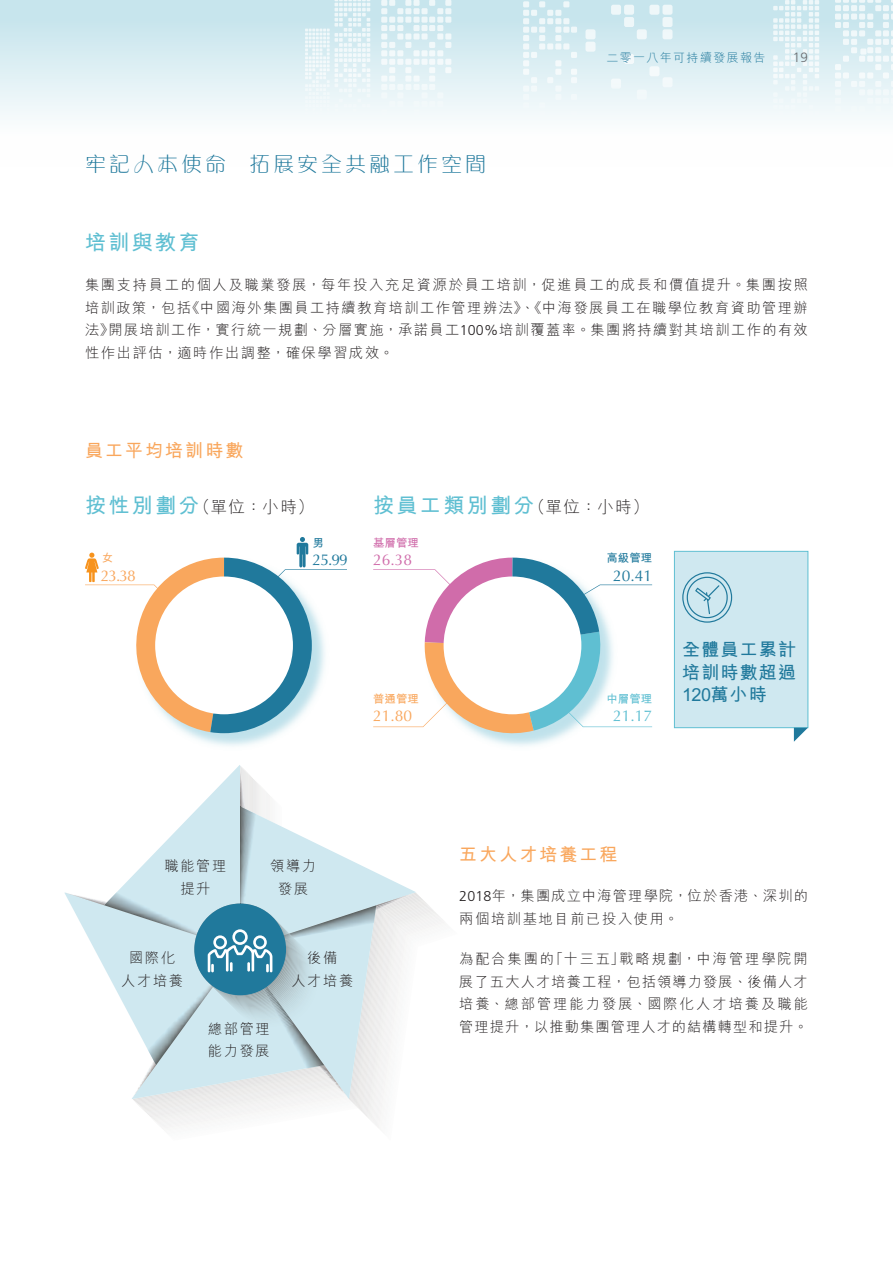
<style>
.page{position:relative;width:893px;height:1263px;background:#fff}
.page>*{position:absolute;margin:0;border:0;box-sizing:border-box;transform-origin:0 0}
.t1{font:300 21px "M Gentle HK";letter-spacing:.145em;color:#20799c}
._01_Body_Text{font:700 21px "M Hei HK";letter-spacing:.115em;color:#5fbfd2}
._03_H1{font:700 21px "M Hei HK";letter-spacing:.115em;color:#5fbfd2}
._03_H1-2{font:700 18px/22.5px "M Hei HK";letter-spacing:.065em;color:#20799c;text-align:justify}
._04___H2{font:700 18px "M Hei HK";letter-spacing:.115em;color:#f9a75d}
._01_Body_Text-2{font:300 16.5px "M Hei HK";color:#231f20}
.t2{font:15.6px "Optima LT Std";letter-spacing:-.03em;color:#f9a75d}
.t3{font:15.6px "Optima LT Std";letter-spacing:-.03em;color:#20799c}
.t4{font:15.6px "Optima LT Std";color:#5fbfd2}
.t5{font:15.6px "Optima LT Std";color:#d06caa}
._01_Body_Text-3{font:300 14.25px/22.5px "M Hei HK";letter-spacing:.115em;color:#231f20;text-align:center}
._01_Body_Text-4{font:300 14.25px/22.5px "M Hei HK";letter-spacing:.08em;color:#231f20}
.t6{font:300 13.5px "Frutiger LT Std";color:#6c6d70}
.t7{font:300 12px "M Hei HK";letter-spacing:.115em;color:#20799c}
.t8{font:11.4px "M Hei HK Bold E Ten B5 H";color:#f9a75d}
.t9{font:11.4px "M Hei HK Bold E Ten B5 H";color:#20799c}
.t10{font:11.4px "M Hei HK Bold E Ten B5 H";color:#5fbfd2}
.t11{font:11.4px "M Hei HK Bold E Ten B5 H";color:#d06caa}
.s1{font-family:"Frutiger LT Std"}
.s2{font-weight:700;font-size:21px;color:#5fbfd2}
.s3{font-weight:300;font-size:16.5px;color:#231f20}
</style>
<div class="page">
<div style="left:0;top:0;width:893px;height:167px;background:linear-gradient(to bottom,#c3e3ec,#fff)"></div>
<svg style="left:309px;top:124px;width:29px;height:9px"></svg>
<svg style="left:357px;top:0;width:13px;height:107px"></svg>
<svg style="left:348px;top:114px;width:22px;height:14px"></svg>
<svg style="left:773px;top:0;width:46px;height:133px"></svg>
<div style="left:835px;top:72px;width:6px;height:7px;background:#f5fafb"></div>
<div style="left:843px;top:72px;width:6px;height:7px;background:#f5fafb"></div>
<div style="left:859px;top:72px;width:6px;height:7px;background:#f5fafb"></div>
<div style="left:867px;top:72px;width:6px;height:7px;background:#f5fafb"></div>
<div style="left:883px;top:72px;width:6px;height:7px;background:#f5fafb"></div>
<svg style="left:835px;top:0;width:58px;height:70px"></svg>
<svg style="left:835px;top:81px;width:58px;height:52px"></svg>
<div style="left:523px;top:43px;width:6px;height:7px;background:#f2f8fa"></div>
<div style="left:539px;top:43px;width:6px;height:7px;background:#f2f8fa"></div>
<div style="left:547px;top:43px;width:6px;height:7px;background:#f2f8fa"></div>
<div style="left:555px;top:43px;width:6px;height:7px;background:#f2f8fa"></div>
<svg style="left:523px;top:1px;width:54px;height:40px;background:#d6ebf1"></svg>
<div style="left:563px;top:43px;width:6px;height:7px;background:#f2f8fa"></div>
<svg style="left:523px;top:52px;width:54px;height:81px"></svg>
<div style="left:381px;top:33px;width:6px;height:7px;background:#f0f8fa"></div>
<div style="left:397px;top:33px;width:6px;height:7px;background:#f0f8fa"></div>
<svg style="left:381px;top:0;width:30px;height:31px"></svg>
<div style="left:405px;top:33px;width:6px;height:7px;background:#f0f8fa"></div>
<svg style="left:381px;top:42px;width:30px;height:82px"></svg>
<div style="left:413px;top:0;width:7px;height:6px;background:#eef7f9"></div>
<div style="left:413px;top:8px;width:7px;height:6px;background:#eef7f9"></div>
<div style="left:413px;top:17px;width:7px;height:6px;background:#eef7f9"></div>
<div style="left:413px;top:25px;width:7px;height:6px;background:#eff7f9"></div>
<div style="left:413px;top:33px;width:7px;height:7px;background:#f0f8fa"></div>
<div style="left:413px;top:50px;width:7px;height:6px;background:#f2f9fb"></div>
<div style="left:413px;top:59px;width:7px;height:6px;background:#f4f9fb"></div>
<div style="left:413px;top:76px;width:7px;height:6px;background:#f4f9fb"></div>
<div style="left:413px;top:84px;width:7px;height:6px;background:#f2f9fa"></div>
<div style="left:413px;top:101px;width:7px;height:6px;background:#f2f8fa"></div>
<div style="left:413px;top:109px;width:7px;height:6px;background:#f3f9fa"></div>
<div style="left:437px;top:33px;width:6px;height:7px;background:#f0f8fa"></div>
<svg style="left:429px;top:118px;width:14px;height:6px"></svg>
<svg style="left:429px;top:0;width:22px;height:31px"></svg>
<div style="left:445px;top:33px;width:6px;height:7px;background:#f0f8fa"></div>
<svg style="left:429px;top:42px;width:22px;height:65px"></svg>
<div style="left:421px;top:8px;width:7px;height:6px;background:#eef7f9"></div>
<div style="left:421px;top:17px;width:7px;height:6px;background:#eef7f9"></div>
<div style="left:421px;top:25px;width:7px;height:6px;background:#eff7f9"></div>
<div style="left:421px;top:33px;width:7px;height:7px;background:#f0f8fa"></div>
<div style="left:421px;top:50px;width:7px;height:6px;background:#f2f9fb"></div>
<div style="left:421px;top:59px;width:7px;height:6px;background:#f4f9fb"></div>
<div style="left:421px;top:84px;width:7px;height:6px;background:#f2f9fa"></div>
<div style="left:421px;top:92px;width:7px;height:6px;background:#f1f8fa"></div>
<div style="left:421px;top:101px;width:7px;height:6px;background:#f2f8fa"></div>
<div style="left:662px;top:5px;width:10px;height:10px;background:#eef7f9;border-radius:2px"></div>
<div style="left:662px;top:17px;width:10px;height:10px;background:#eef7f9;border-radius:2px"></div>
<div style="left:662px;top:29px;width:10px;height:10px;background:#f0f8fa;border-radius:2px"></div>
<div style="left:649px;top:5px;width:10px;height:10px;background:#eef7f9;border-radius:2px"></div>
<div style="left:649px;top:66px;width:10px;height:10px;background:#f5fafb;border-radius:2px"></div>
<div style="left:637px;top:29px;width:10px;height:10px;background:#f0f8fa;border-radius:2px"></div>
<div style="left:662px;top:77px;width:10px;height:10px;background:#f3f9fb;border-radius:2px"></div>
<div style="left:662px;top:114px;width:10px;height:10px;background:#f5fafb;border-radius:2px"></div>
<div style="left:637px;top:90px;width:10px;height:10px;background:#f2f8fa;border-radius:2px"></div>
<div style="left:624px;top:5px;width:10px;height:10px;background:#eef7f9;border-radius:2px"></div>
<div style="left:624px;top:17px;width:10px;height:10px;background:#eef7f9;border-radius:2px"></div>
<div style="left:624px;top:54px;width:10px;height:10px;background:#f3f9fb;border-radius:2px"></div>
<div style="left:611px;top:5px;width:10px;height:10px;background:#eef7f9;border-radius:2px"></div>
<div style="left:611px;top:79px;width:10px;height:10px;background:#f3f9fb;border-radius:2px"></div>
<div style="left:585px;top:29px;width:10px;height:10px;background:#f0f8fa;border-radius:2px"></div>
<div style="left:585px;top:42px;width:10px;height:10px;background:#f2f8fa;border-radius:2px"></div>
<div style="left:624px;top:114px;width:10px;height:10px;background:#f5fafb;border-radius:2px"></div>
<svg style="left:611px;top:127px;width:10px;height:6px"></svg>
<svg style="left:65px;top:765px;width:351px;height:334px"></svg>
<img style="left:495px;top:557px;width:52px;height:190px">
<svg style="left:373px;top:558px;width:279px;height:184px"></svg>
<svg style="left:85px;top:537px;width:262px;height:196px"></svg>
<div style="left:674px;top:551px;width:134px;height:177px;background:#cfe8f0;border:1px solid #5fbfd2"></div>
<svg style="left:794px;top:728px;width:14px;height:14px"></svg>
<svg style="left:682px;top:572px;width:50px;height:51px"></svg>
<h1 class="t1" style="left:85px;top:149px;width:403px">牢記人本使命 拓展安全共融工作空間</h1>
<p class="t7" style="left:606px;top:51px;width:161px">二零一八年可持續發展報告</p>
<p class="t6" style="left:793px;top:50px;width:17px">19</p>
<p class="_03_H1" style="left:85px;top:227px;width:116px">培訓與教育</p>
<p class="_01_Body_Text-3" style="left:85px;top:273px;width:724px;text-align:justify">集團支持員工的個人及職業發展，每年投入充足資源於員工培訓，促進員工的成長和價值提升。集團按照培訓政策，包括《中國海外集團員工持續教育培訓工作管理辨法》、《中海發展員工在職學位教育資助管理辦法》開展培訓工作，實行統一規劃、分層實施，承諾員工<span class="s1">100%</span>培訓覆蓋率。集團將持續對其培訓工作的有效性作出評估，適時作出調整，確保學習成效。</p>
<p class="_04___H2" style="left:85px;top:437px;width:160px">員工平均培訓時數</p>
<p class="_01_Body_Text-2" style="left:85px;top:499px;width:230px"><span class="s2">按性別劃分</span>（單位：小時）</p>
<p class="_01_Body_Text" style="left:373px;top:490px;width:277px">按員工類別劃分<span class="s3">（單位：小時）</span></p>
<p class="t9" style="left:313px;top:535px;width:13px">男</p>
<p class="t8" style="left:102px;top:550px;width:13px">女</p>
<p class="t3" style="left:313px;top:551px;width:37px">25.99</p>
<p class="t2" style="left:101px;top:566px;width:37px">23.38</p>
<p class="t11" style="left:373px;top:535px;width:47px">基層管理</p>
<p class="t5" style="left:373px;top:551px;width:41px">26.38</p>
<p class="t9" style="left:606px;top:550px;width:47px">高級管理</p>
<p class="t3" style="left:613px;top:566px;width:41px">20.41</p>
<p class="t8" style="left:373px;top:691px;width:47px">普通管理</p>
<p class="t2" style="left:373px;top:707px;width:41px">21.80</p>
<p class="t10" style="left:606px;top:691px;width:47px">中層管理</p>
<p class="t4" style="left:613px;top:707px;width:41px">21.17</p>
<p class="_03_H1-2" style="left:682px;top:637px;width:115px">全體員工累計培訓時數超過120萬小時</p>
<p class="_01_Body_Text-3" style="left:164px;top:854px;width:63px">職能管理提升</p>
<p class="_01_Body_Text-3" style="left:121px;top:947px;width:63px">國際化人才培養</p>
<p class="_01_Body_Text-3" style="left:270px;top:854px;width:47px">領導力發展</p>
<p class="_01_Body_Text-3" style="left:291px;top:947px;width:63px">後備<br>人才培養</p>
<p class="_01_Body_Text-3" style="left:208px;top:1017px;width:63px;text-align:left">總部管理能力發展</p>
<p class="_04___H2" style="left:459px;top:841px;width:160px">五大人才培養工程</p>
<p class="_01_Body_Text-4" style="left:459px;top:885px;width:350px"><span class="s1">2018</span>年，集團成立中海管理學院，位於香港、深圳的兩個培訓基地目前已投入使用。</p>
<p class="_01_Body_Text-3" style="left:459px;top:948px;width:350px;text-align:justify">為配合集團的「十三五」戰略規劃，中海管理學院開展了五大人才培養工程，包括領導力發展、後備人才培養、總部管理能力發展、國際化人才培養及職能管理提升，以推動集團管理人才的結構轉型和提升。</p>
</div>
